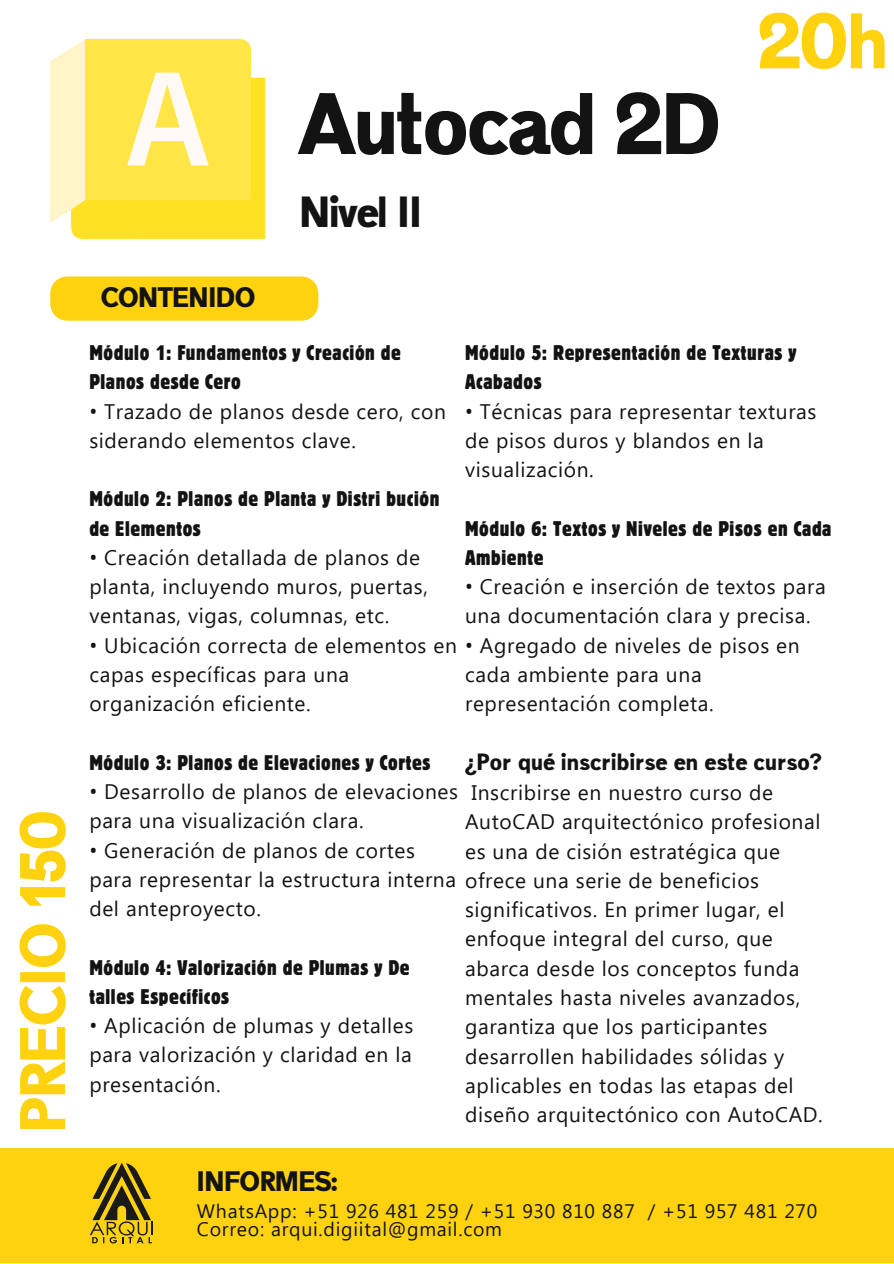
<style>
.page{position:relative;width:894px;height:1264px;background:#fff}
.page>*{position:absolute;margin:0;border:0;box-sizing:border-box;transform-origin:0 0}
.t1{font:83.4px "Maximum Impact";color:#131313}
.t2{font:75px "Maximum Impact";color:#ffd210}
.t3{font:61.5px "Maximum Impact";color:#ffd210}
.t4{font:41.7px "Maximum Impact";color:#131313}
.t5{font:27px "Maximum Impact";color:#131313}
.t6{font:22.5px "Maximum Impact";letter-spacing:.03em;color:#131313}
.t7{font:21px/29.2px "Segoe UI";letter-spacing:.03em;color:#131313}
.t8{font:condensed 21px/29.2px "Block W1 G";letter-spacing:.03em;color:#131313}
.t9{font:19.5px "Segoe UI";letter-spacing:.035em;color:#131313}
.s1{font-family:"Noto Sans"}
</style>
<div class="page">
<div style="left:50px;top:276px;width:268px;height:45px;background:#ffd210"></div>
<div style="left:0;top:1148px;width:893px;height:115px;background:#ffd210"></div>
<svg style="left:90px;top:1162px;width:62px;height:81px;background:#a48813"></svg>
<img style="left:50px;top:39px;width:214px;height:199px">
<h5 class="t3" style="left:7px;top:1132px;width:323px;rotate:-90deg">PRECIO 150</h5>
<p class="t5" style="left:101px;top:281px;width:156px">CONTENIDO</p>
<p class="t1" style="left:300px;top:75px;width:422px">Autocad 2D</p>
<p class="t4" style="left:300px;top:187px;width:123px">Nivel II</p>
<p class="t2" style="left:759px;top:-3px;width:130px">20h</p>
<p class="t8" style="left:89px;top:338px;width:313px">Módulo 1: Fundamentos y Creación de<br>Planos desde Cero</p>
<h2 class="t7" style="left:89px;top:395px;width:358px"><span class="s1">•</span> Trazado de planos desde cero, con siderando elementos clave.</h2>
<p class="t8" style="left:465px;top:338px;width:333px">Módulo 5: Representación de Texturas y<br>Acabados</p>
<p class="t7" style="left:465px;top:395px;width:353px"><span class="s1">•</span> Técnicas para representar texturas de pisos duros y blandos en la visualización.</p>
<h1 class="t8" style="left:89px;top:484px;width:351px">Módulo 2: Planos de Planta y Distri bución de Elementos</h1>
<h4 class="t7" style="left:89px;top:541px;width:340px"><span class="s1">•</span> Creación detallada de planos de planta, incluyendo muros, puertas, ventanas, vigas, columnas, etc.</h4>
<h5 class="t7" style="left:89px;top:629px;width:711px"><span class="s1">•</span> Ubicación correcta de elementos en <span class="s1">•</span> Agregado de niveles de pisos en capas específicas para una<br>organización eficiente.</h5>
<h3 class="t8" style="left:89px;top:747px;width:342px">Módulo 3: Planos de Elevaciones y Cortes</h3>
<p class="t7" style="left:89px;top:775px;width:370px"><span class="s1">•</span> Desarrollo de planos de elevaciones para una visualización clara.</p>
<p class="t7" style="left:89px;top:834px;width:671px"><span class="s1">•</span> Generación de planos de cortes<br>para representar la estructura interna ofrece una serie de beneficios del anteproyecto.</p>
<p class="t8" style="left:89px;top:952px;width:321px">Módulo 4: Valorización de Plumas y De talles Específicos</p>
<p class="t7" style="left:89px;top:1009px;width:325px;text-align:justify"><span class="s1">•</span> Aplicación de plumas y detalles para valorización y claridad en la presentación.</p>
<p class="t8" style="left:465px;top:513px;width:368px">Módulo 6: Textos y Niveles de Pisos en Cada<br>Ambiente</p>
<p class="t7" style="left:465px;top:571px;width:362px"><span class="s1">•</span> Creación e inserción de textos para una documentación clara y precisa.</p>
<p class="t7" style="left:465px;top:658px;width:250px">cada ambiente para una representación completa.</p>
<p class="t6" style="left:465px;top:748px;width:358px">¿Por qué inscribirse en este curso?</p>
<p class="t7" style="left:465px;top:776px;width:357px;text-indent:6px">Inscribirse en nuestro curso de<br>AutoCAD arquitectónico profesional es una de cisión estratégica que</p>
<p class="t7" style="left:465px;top:893px;width:359px">significativos. En primer lugar, el enfoque integral del curso, que abarca desde los conceptos funda mentales hasta niveles avanzados, garantiza que los participantes desarrollen habilidades sólidas y aplicables en todas las etapas del diseño arquitectónico con AutoCAD.</p>
<p class="t5" style="left:197px;top:1165px;width:142px">INFORMES:</p>
<p class="t9" style="left:197px;top:1197px;width:621px">WhatsApp: +51 926 481 259 / +51 930 810 887 / +51 957 481 270</p>
<p class="t9" style="left:197px;top:1215px;width:306px">Correo: arqui.digiital@gmail.com</p>
</div>
